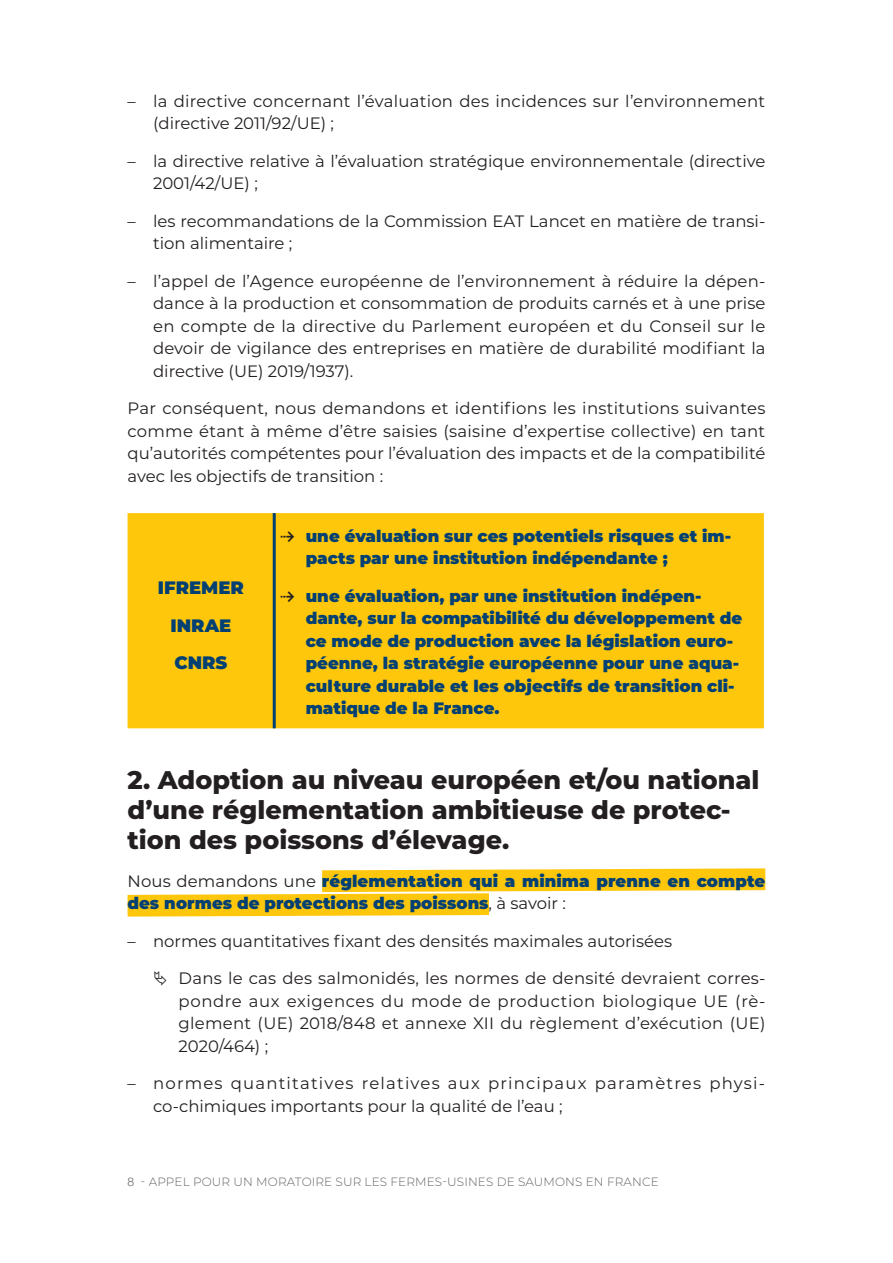
<style>
.page{position:relative;width:893px;height:1263px;background:#fff}
.page>*{position:absolute;margin:0;border:0;box-sizing:border-box;transform-origin:0 0}
.t1{font:800 25.5px/30px "Montserrat";color:#231f20}
.t2{font:900 18px/37.5px "Montserrat";color:#024073;text-align:center}
.t3{font:16.5px/22.5px "Montserrat";color:#231f20}
.t4{font:900 16.5px/22.5px "Montserrat";color:#024073}
.t5{font:16.5px/22.5px "Montserrat";letter-spacing:.07em;color:#231f20}
.t6{font:300 12px "Montserrat";letter-spacing:.01em;color:#636366}
.s1{font-family:"Ropa Mix Pro";font-weight:700;color:#231f20}
.s2{font-weight:400;color:#231f20}
.s3{font-family:"Helvetica Neue"}
</style>
<div class="page">
<svg style="left:128px;top:868px;width:637px;height:48px"></svg>
<div style="left:128px;top:513px;width:636px;height:215px;background:#fec70c"></div>
<hr style="left:273px;top:513px;width:3px;height:215px;background:#024073">
<p class="t3" style="left:153px;top:89px;width:613px;text-indent:-26px">– la directive concernant l’évaluation des incidences sur l’environnement (directive 2011/92/UE) ;</p>
<p class="t3" style="left:153px;top:149px;width:614px;text-indent:-26px">– la directive relative à l’évaluation stratégique environnementale (directive<br>2001/42/UE) ;</p>
<p class="t3" style="left:153px;top:209px;width:614px;text-indent:-26px">– les recommandations de la Commission EAT Lancet en matière de transi&shy;tion alimentaire ;</p>
<p class="t3" style="left:153px;top:269px;width:614px;text-align:justify;text-indent:-26px">– l’appel de l’Agence européenne de l’environnement à réduire la dépen&shy;dance à la production et consommation de produits carnés et à une prise en compte de la directive du Parlement européen et du Conseil sur le devoir de vigilance des entreprises en matière de durabilité modifiant la directive (UE) 2019/1937).</p>
<p class="t3" style="left:128px;top:396px;width:639px;text-align:justify">Par conséquent, nous demandons et identifions les institutions suivantes comme étant à même d’être saisies (saisine d’expertise collective) en tant qu’autorités compétentes pour l’évaluation des impacts et de la compatibilité avec les objectifs de transition :</p>
<p class="t2" style="left:158px;top:568px;width:88px">IFREMER<br>INRAE<br>CNRS</p>
<p class="t4" style="left:306px;top:523px;width:427px;text-indent:-26px"><span class="s1">→</span> une évaluation sur ces potentiels risques et im&shy;pacts par une institution indépendante ;</p>
<p class="t4" style="left:306px;top:583px;width:438px;text-indent:-26px"><span class="s1">→</span> une évaluation, par une institution indépen&shy;dante, sur la compatibilité du développement de ce mode de production avec la législation euro&shy;péenne, la stratégie européenne pour une aqua&shy;culture durable et les objectifs de transition cli&shy;matique de la France.</p>
<h1 class="t1" style="left:128px;top:764px;width:633px">2. Adoption au niveau européen et/ou national d’une réglementation ambitieuse de protec&shy;tion des poissons d’élevage.</h1>
<p class="t4" style="left:128px;top:868px;width:639px"><span class="s2">Nous demandons une</span> réglementation qui a minima prenne en compte des normes de protections des poissons<span class="s2">, à savoir :</span></p>
<p class="t3" style="left:128px;top:929px;width:546px">– normes quantitatives fixant des densités maximales autorisées</p>
<p class="t3" style="left:179px;top:966px;width:588px;text-align:justify">Dans le cas des salmonidés, les normes de densité devraient corres&shy;pondre aux exigences du mode de production biologique UE (rè&shy;glement (UE) 2018/848 et annexe XII du règlement d’exécution (UE)<br>2020/464) ;</p>
<p class="t5" style="left:153px;top:1071px;width:614px;text-indent:-26px">– normes quantitatives relatives aux principaux paramètres physi&shy;co-chimiques importants pour la qualité de l’eau ;</p>
<p class="t6" style="left:128px;top:1174px;width:533px"><span class="s3">8</span> - APPEL POUR UN MORATOIRE SUR LES FERMES-USINES DE SAUMONS EN FRANCE</p>
</div>
